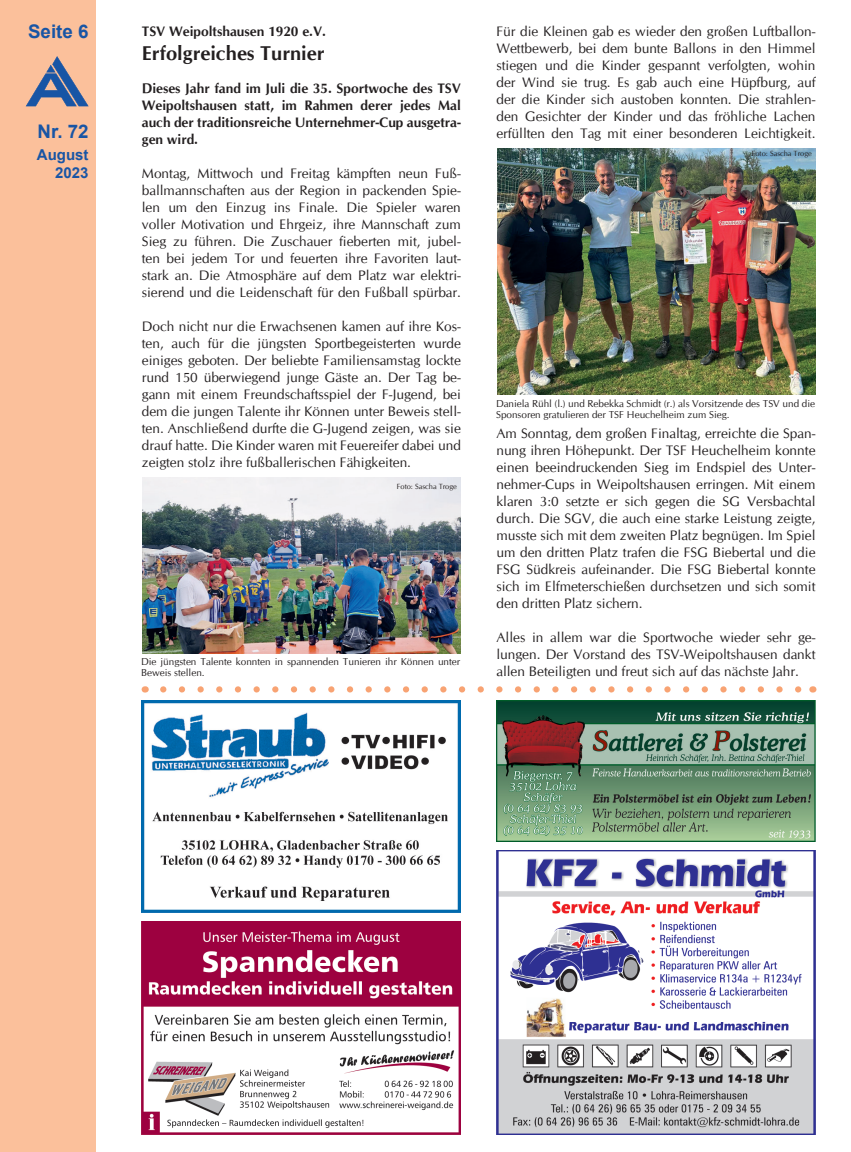
<style>
.page{position:relative;width:851px;height:1152px;background:#fff}
.page>*{position:absolute;margin:0;border:0;box-sizing:border-box;transform-origin:0 0}
.t1{font:700 20px "CG Omega";color:#231f20}
.t2{font:700 18.75px "Arial";color:#1855a5}
.t3{font:700 15px/18px "Arial";color:#1855a5;text-align:right}
.t4{font:13.75px/17px "CG Omega";color:#231f20;text-align:justify}
.t5{font:700 13.75px/17px "CG Omega";color:#231f20;text-align:justify}
.t6{font:10px/11.2px "CG Omega";color:#231f20}
.t7{font:7.5px "CG Omega";color:#231f20}
</style>
<div class="page">
<div style="left:0;top:0;width:96px;height:1152px;background:#fbc09b"></div>
<svg style="left:26px;top:56px;width:63px;height:50px"></svg>
<svg style="left:163px;top:686px;width:639px;height:6px"></svg>
<img style="left:496px;top:850px;width:319px;height:284px">
<img style="left:496px;top:700px;width:319px;height:141px">
<img style="left:142px;top:700px;width:319px;height:213px">
<img style="left:142px;top:921px;width:319px;height:213px">
<img style="left:142px;top:478px;width:319px;height:176px">
<img style="left:497px;top:148px;width:318px;height:246px">
<h2 class="t2" style="left:28px;top:19px;width:62px">Seite 6</h2>
<h2 class="t2" style="left:38px;top:118px;width:53px">Nr. 72</h2>
<p class="t3" style="left:37px;top:146px;width:53px">August<br>2023</p>
<p class="t5" style="left:142px;top:23px;width:186px">TSV Weipoltshausen 1920 e.V.</p>
<h1 class="t1" style="left:142px;top:40px;width:184px">Erfolgreiches Turnier</h1>
<p class="t5" style="left:142px;top:80px;width:320px">Dieses Jahr fand im Juli die 35. Sportwoche des TSV Weipoltshausen statt, im Rahmen derer jedes Mal auch der traditionsreiche Unternehmer-Cup ausgetra&shy;gen wird.</p>
<p class="t4" style="left:142px;top:165px;width:320px">Montag, Mittwoch und Freitag kämpften neun Fuß&shy;ballmannschaften aus der Region in packenden Spie&shy;len um den Einzug ins Finale. Die Spieler waren voller Motivation und Ehrgeiz, ihre Mannschaft zum Sieg zu führen. Die Zuschauer fieberten mit, jubel&shy;ten bei jedem Tor und feuerten ihre Favoriten laut&shy;stark an. Die Atmosphäre auf dem Platz war elektri&shy;sierend und die Leidenschaft für den Fußball spürbar.</p>
<p class="t4" style="left:142px;top:318px;width:320px">Doch nicht nur die Erwachsenen kamen auf ihre Kos&shy;ten, auch für die jüngsten Sportbegeisterten wurde einiges geboten. Der beliebte Familiensamstag lockte rund 150 überwiegend junge Gäste an. Der Tag be&shy;gann mit einem Freundschaftsspiel der F-Jugend, bei dem die jungen Talente ihr Können unter Beweis stell&shy;ten. Anschließend durfte die G-Jugend zeigen, was sie drauf hatte. Die Kinder waren mit Feuereifer dabei und zeigten stolz ihre fußballerischen Fähigkeiten.</p>
<p class="t7" style="left:396px;top:481px;width:62px">Foto: Sascha Troge</p>
<p class="t6" style="left:141px;top:656px;width:320px">Die jüngsten Talente konnten in spannenden Tunieren ihr Können unter<br>Beweis stellen.</p>
<p class="t4" style="left:496px;top:23px;width:320px">Für die Kleinen gab es wieder den großen Luftballon-Wettbewerb, bei dem bunte Ballons in den Himmel stiegen und die Kinder gespannt verfolgten, wohin der Wind sie trug. Es gab auch eine Hüpfburg, auf der die Kinder sich austoben konnten. Die strahlen&shy;den Gesichter der Kinder und das fröhliche Lachen erfüllten den Tag mit einer besonderen Leichtigkeit.</p>
<p class="t7" style="left:751px;top:149px;width:62px">Foto: Sascha Troge</p>
<p class="t6" style="left:496px;top:398px;width:320px">Daniela Rühl (l.) und Rebekka Schmidt (r.) als Vorsitzende des TSV und die<br>Sponsoren gratulieren der TSF Heuchelheim zum Sieg.</p>
<p class="t4" style="left:496px;top:425px;width:320px">Am Sonntag, dem großen Finaltag, erreichte die Span&shy;nung ihren Höhepunkt. Der TSF Heuchelheim konnte einen beeindruckenden Sieg im Endspiel des Unter&shy;nehmer-Cups in Weipoltshausen erringen. Mit einem klaren 3:0 setzte er sich gegen die SG Versbachtal durch. Die SGV, die auch eine starke Leistung zeigte, musste sich mit dem zweiten Platz begnügen. Im Spiel um den dritten Platz trafen die FSG Biebertal und die FSG Südkreis aufeinander. Die FSG Biebertal konnte sich im Elfmeterschießen durchsetzen und sich somit den dritten Platz sichern.</p>
<p class="t4" style="left:496px;top:629px;width:320px">Alles in allem war die Sportwoche wieder sehr ge&shy;lungen. Der Vorstand des TSV-Weipoltshausen dankt allen Beteiligten und freut sich auf das nächste Jahr.</p>
</div>
